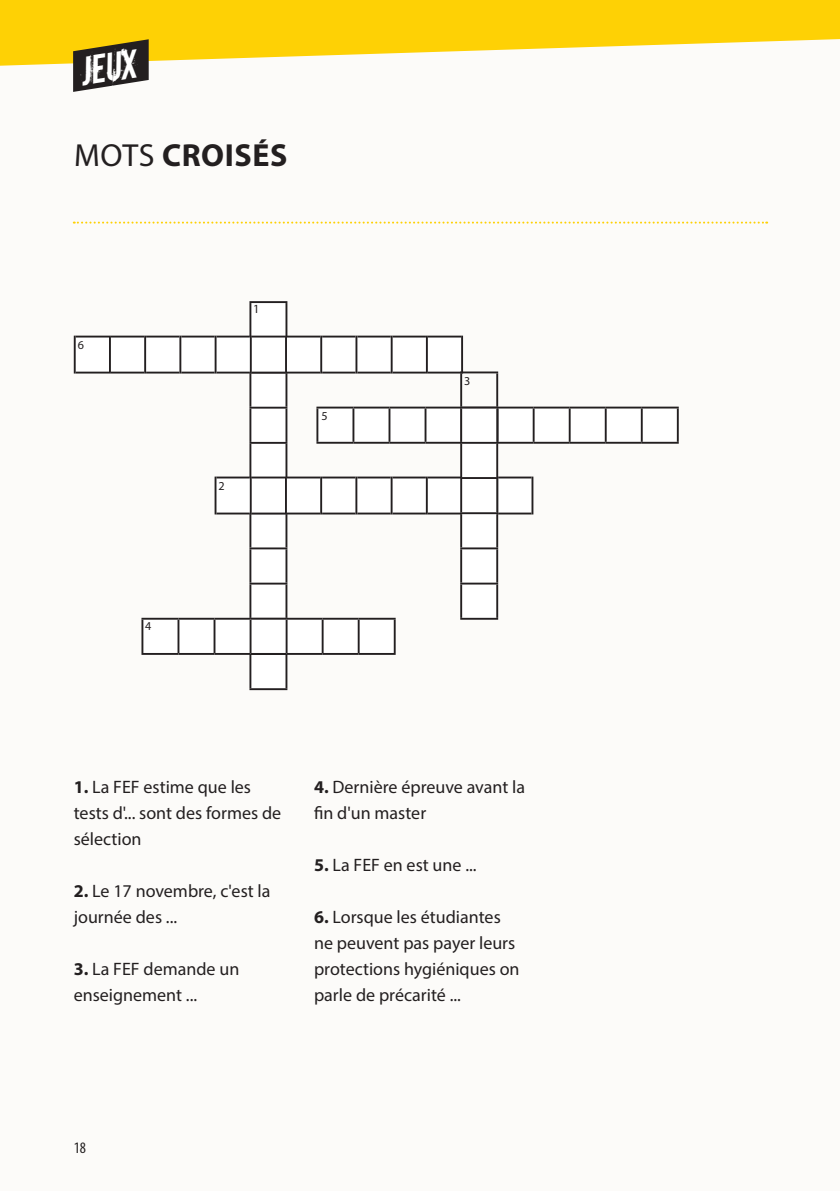
<style>
.page{position:relative;width:840px;height:1191px;background:#fff}
.page>*{position:absolute;margin:0;border:0;box-sizing:border-box;transform-origin:0 0}
.t1{font:italic 38.4px "Downcome";color:#fff}
.t2{font:700 32px "Myriad Pro";letter-spacing:.02em;color:#231f20}
.t3{font:18px/26px "Myriad Pro";color:#231f20}
.t4{font:condensed 16px "Myriad Pro";color:#231f20}
.t5{font:12.4px "Myriad Pro";color:#231f20}
.t6{font:12.2px "Myriad Pro";color:#231f20}
.s1{font-weight:400}
.s2{font-weight:700}
</style>
<div class="page">
<div style="left:0;top:0;width:839px;height:1191px;background:#fcfbf9"></div>
<svg style="left:0;top:0;width:839px;height:66px;fill:#fed105"></svg>
<svg style="left:73px;top:39px;width:76px;height:53px;background:#564e36"></svg>
<hr style="left:249px;top:301px;width:38px;height:2px;background:#231f20">
<hr style="left:249px;top:688px;width:38px;height:2px;background:#231f20">
<hr style="left:74px;top:336px;width:2px;height:37px;background:#231f20">
<hr style="left:641px;top:406px;width:37px;height:2px;background:#231f20">
<hr style="left:676px;top:408px;width:2px;height:34px;background:#231f20">
<hr style="left:641px;top:442px;width:37px;height:2px;background:#231f20">
<svg style="left:75px;top:302px;width:602px;height:387px"></svg>
<hr style="left:141px;top:618px;width:37px;height:1px;background:#231f20">
<hr style="left:141px;top:619px;width:2px;height:34px;background:#231f20">
<hr style="left:178px;top:618px;width:36px;height:1px;background:#231f20">
<hr style="left:177px;top:619px;width:2px;height:34px;background:#231f20">
<hr style="left:214px;top:618px;width:36px;height:1px;background:#231f20">
<hr style="left:213px;top:619px;width:2px;height:34px;background:#231f20">
<hr style="left:250px;top:618px;width:36px;height:1px;background:#231f20">
<hr style="left:249px;top:619px;width:2px;height:34px;background:#231f20">
<hr style="left:286px;top:618px;width:36px;height:1px;background:#231f20">
<hr style="left:285px;top:619px;width:2px;height:34px;background:#231f20">
<hr style="left:322px;top:618px;width:36px;height:1px;background:#231f20">
<hr style="left:321px;top:619px;width:2px;height:34px;background:#231f20">
<hr style="left:358px;top:618px;width:37px;height:1px;background:#231f20">
<hr style="left:357px;top:619px;width:2px;height:34px;background:#231f20">
<hr style="left:393px;top:619px;width:2px;height:34px;background:#231f20">
<hr style="left:141px;top:653px;width:37px;height:2px;background:#231f20">
<hr style="left:178px;top:653px;width:36px;height:2px;background:#231f20">
<hr style="left:214px;top:653px;width:36px;height:2px;background:#231f20">
<hr style="left:250px;top:653px;width:36px;height:2px;background:#231f20">
<hr style="left:286px;top:653px;width:36px;height:2px;background:#231f20">
<hr style="left:322px;top:653px;width:36px;height:2px;background:#231f20">
<hr style="left:358px;top:653px;width:37px;height:2px;background:#231f20">
<svg style="left:74px;top:222px;width:692px;height:2px"></svg>
<h1 class="t1" style="left:74px;top:46px;width:59px;rotate:-9deg">JEUX</h1>
<h2 class="t2" style="left:74px;top:134px;width:215px"><span class="s1">MOTS</span> CROISÉS</h2>
<p class="t6" style="left:78px;top:337px;width:8px">6</p>
<p class="t6" style="left:145px;top:618px;width:8px">4</p>
<p class="t5" style="left:253px;top:302px;width:8px">1</p>
<p class="t6" style="left:218px;top:478px;width:8px">2</p>
<p class="t6" style="left:321px;top:408px;width:8px">5</p>
<p class="t6" style="left:464px;top:373px;width:8px">3</p>
<p class="t3" style="left:74px;top:774px;width:209px"><span class="s2">1.</span> La FEF estime que les tests d'... sont des formes de sélection</p>
<p class="t3" style="left:74px;top:878px;width:198px"><span class="s2">2.</span> Le 17 novembre, c'est la journée des ...</p>
<p class="t3" style="left:74px;top:956px;width:167px"><span class="s2">3.</span> La FEF demande un enseignement ...</p>
<p class="t3" style="left:323px;top:774px;width:203px;text-indent:-9px"><span class="s2">4.</span> Dernière épreuve avant la n d'un master</p>
<p class="t3" style="left:314px;top:852px;width:164px"><span class="s2">5.</span> La FEF en est une ...</p>
<p class="t3" style="left:314px;top:904px;width:207px"><span class="s2">6.</span> Lorsque les étudiantes ne peuvent pas payer leurs protections hygiéniques on parle de précarité ...</p>
<p class="t4" style="left:74px;top:1137px;width:14px">18</p>
</div>
